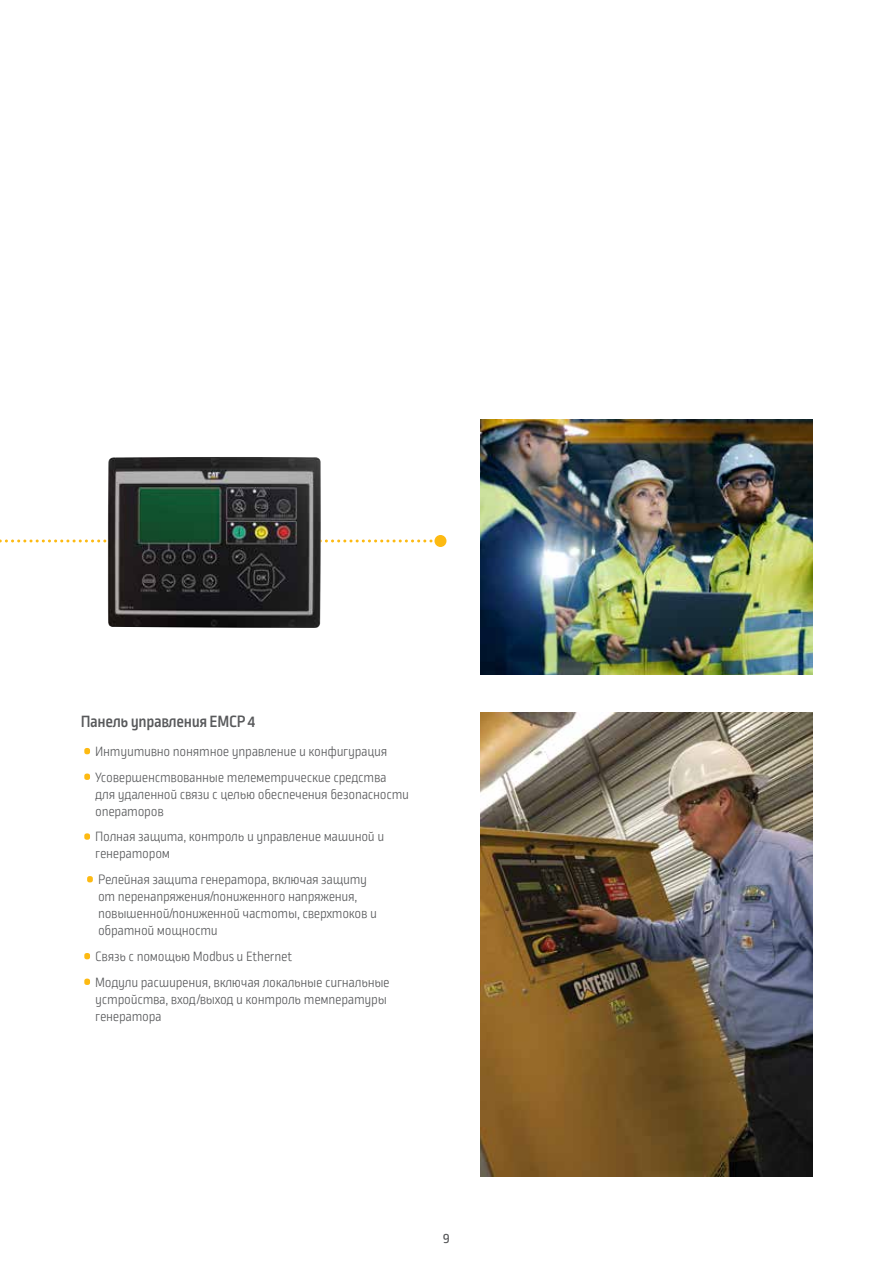
<style>
.page{position:relative;width:893px;height:1263px;background:#fff}
.page>*{position:absolute;margin:0;border:0;box-sizing:border-box;transform-origin:0 0}
.t1{font:500 17.25px "Ropa Sans Pro";letter-spacing:-.02em;color:#58595b}
.t2{font:15px "Ropa Sans Pro";color:#58595b}
.t3{font:300 14.25px/17.1px "Ropa Sans Pro";letter-spacing:-.02em;color:#58595b}
.s1{font-size:57px;color:#fdba12}
</style>
<div class="page">
<svg style="left:0;top:539px;width:433px;height:3px"></svg>
<div style="left:434px;top:535px;width:12px;height:12px;background:#fdba12;border-radius:50%"></div>
<img style="left:108px;top:457px;width:213px;height:171px">
<img style="left:480px;top:712px;width:332px;height:464px">
<img style="left:480px;top:419px;width:332px;height:255px">
<p class="t1" style="left:81px;top:711px;width:176px">Панель управления EMCP 4</p>
<p class="t3" style="left:81px;top:744px;width:308px"><span class="s1">•</span>Интуитивно понятное управление и конфигурация</p>
<p class="t3" style="left:95px;top:769px;width:315px;text-indent:-14px"><span class="s1">•</span>Усовершенствованные телеметрические средства для удаленной связи с целью обеспечения безопасности операторов</p>
<p class="t3" style="left:95px;top:829px;width:291px;text-indent:-14px"><span class="s1">•</span>Полная защита, контроль и управление машиной и генератором</p>
<p class="t3" style="left:98px;top:872px;width:280px;text-indent:-14px"><span class="s1">•</span>Релейная защита генератора, включая защиту от перенапряжения/пониженного напряжения, повышенной/пониженной частоты, сверхтоков и обратной мощности</p>
<p class="t3" style="left:81px;top:949px;width:213px"><span class="s1">•</span>Связь с помощью Modbus и Ethernet</p>
<p class="t3" style="left:95px;top:974px;width:296px;text-indent:-14px"><span class="s1">•</span>Модули расширения, включая локальные сигнальные устройства, вход/выход и контроль температуры генератора</p>
<p class="t2" style="left:443px;top:1230px;width:9px">9</p>
</div>
